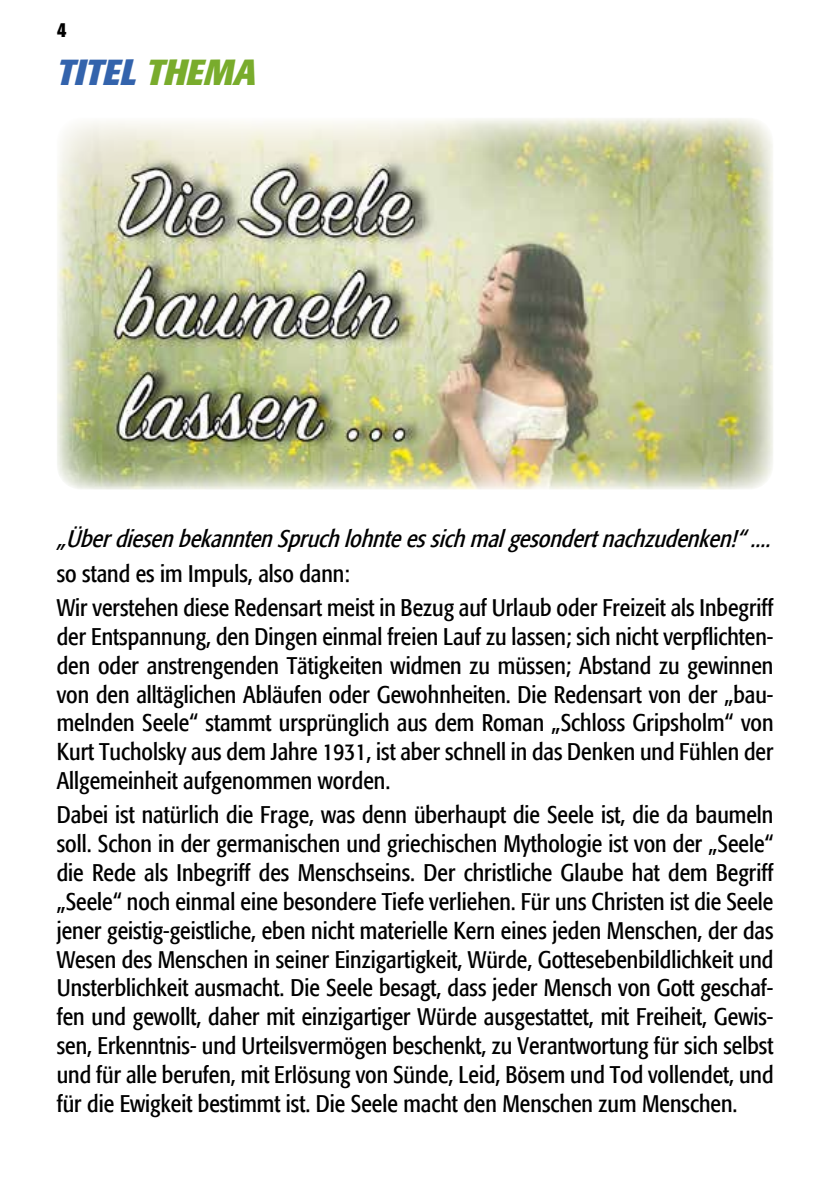
<style>
.page{position:relative;width:840px;height:1191px;background:#fff}
.page>*{position:absolute;margin:0;border:0;box-sizing:border-box;transform-origin:0 0}
.t1{font:italic 700 36px "Formata Condensed BQ";color:#3363ac}
.t2{font:24px/28.8px "Formata Condensed BQ";color:#000;text-align:justify}
.t3{font:italic 24px "Formata Condensed BQ";color:#000}
.t4{font:700 20px "Formata";color:#000;scale:.85 1}
.s1{color:#79ac2c}
</style>
<div class="page">
<img style="left:57px;top:118px;width:716px;height:371px">
<p class="t4" style="left:57px;top:17px;width:13px">4</p>
<h1 class="t1" style="left:57px;top:50px;width:201px">TITEL <span class="s1">THEMA</span></h1>
<p class="t3" style="left:57px;top:524px;width:722px">„ÜberdiesenbekanntenSpruchlohnteessichmalgesondertnachzudenken!“....</p>
<p class="t2" style="left:57px;top:556px;width:718px;line-height:34.4px">so stand es im Impuls, also dann:<br>Wir verstehen diese Redensart meist in Bezug auf Urlaub oder Freizeit als Inbegriff</p>
<p class="t2" style="left:57px;top:622px;width:718px">der Entspannung, den Dingen einmal freien Lauf zu lassen; sich nicht verpflichten&shy;den oder anstrengenden Tätigkeiten widmen zu müssen; Abstand zu gewinnen von den alltäglichen Abläufen oder Gewohnheiten. Die Redensart von der „bau&shy;melnden Seele“ stammt ursprünglich aus dem Roman „Schloss Gripsholm“ von Kurt Tucholsky aus dem Jahre 1931, ist aber schnell in das Denken und Fühlen der Allgemeinheit aufgenommen worden.</p>
<p class="t2" style="left:57px;top:801px;width:718px">Dabei ist natürlich die Frage, was denn überhaupt die Seele ist, die da baumeln soll. Schon in der germanischen und griechischen Mythologie ist von der „Seele“ die Rede als Inbegriff des Menschseins. Der christliche Glaube hat dem Begriff „Seele“ noch einmal eine besondere Tiefe verliehen. Für uns Christen ist die Seele jener geistig-geistliche, eben nicht materielle Kern eines jeden Menschen, der das Wesen des Menschen in seiner Einzigartigkeit, Würde, Gottesebenbildlichkeit und Unsterblichkeit ausmacht. Die Seele besagt, dass jeder Mensch von Gott geschaf&shy;fen und gewollt, daher mit einzigartiger Würde ausgestattet, mit Freiheit, Gewis&shy;sen, Erkenntnis- und Urteilsvermögen beschenkt, zu Verantwortung für sich selbst und für alle berufen, mit Erlösung von Sünde, Leid, Bösem und Tod vollendet, und für die Ewigkeit bestimmt ist. Die Seele macht den Menschen zum Menschen.</p>
</div>
